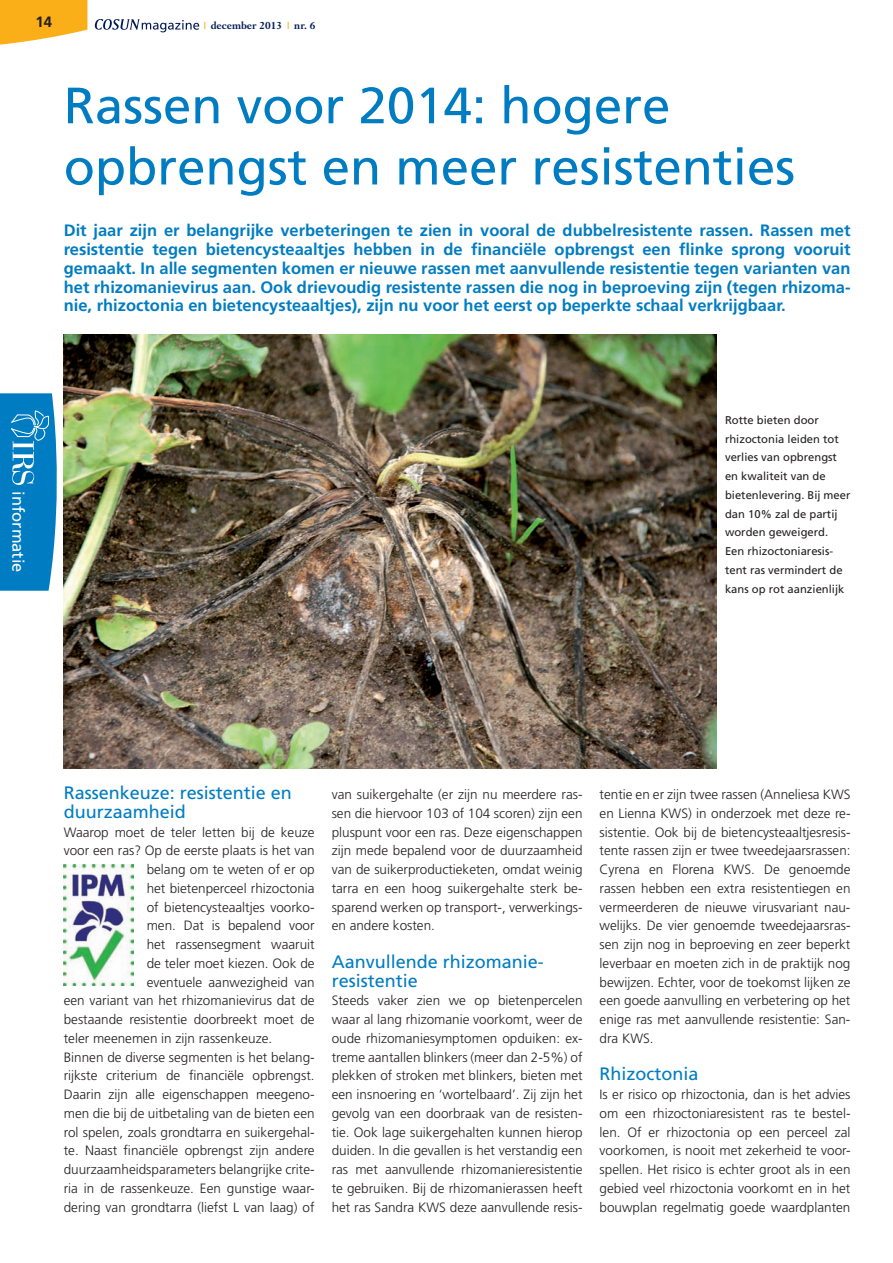
<style>
.page{position:relative;width:893px;height:1263px;background:#fff}
.page>*{position:absolute;margin:0;border:0;box-sizing:border-box;transform-origin:0 0}
.t1{font:51px/61.2px "Frutiger LT";color:#007cc2}
.t2{font:18px/18.8px "Frutiger LT";color:#007cc2}
.t3{font:700 16.5px/18.8px "Frutiger LT";color:#007cc2;text-align:justify}
.t4{font:16.5px "Frutiger LT Std";color:#fff}
.t5{font:700 15px "Frutiger LT";color:#231f20}
.t6{font:300 13.5px/18.8px "Frutiger LT";color:#231f20;text-align:justify}
.t7{font:11.25px/18.8px "Frutiger LT";color:#231f20}
.t8{font:700 10.2px "Janson Text LT";color:#001954}
.s1{color:#faaf18}
</style>
<div class="page">
<svg style="left:95px;top:19px;width:104px;height:13px"></svg>
<svg style="left:0;top:393px;width:57px;height:198px;background:#1888c7"></svg>
<img style="left:64px;top:335px;width:652px;height:434px">
<img style="left:64px;top:864px;width:70px;height:121px">
<svg style="left:0;top:0;width:87px;height:45px;background:#fabb3b"></svg>
<p class="t5" style="left:35px;top:13px;width:18px">14</p>
<p class="t8" style="left:202px;top:19px;width:115px"><span class="s1">|</span> december 2013 <span class="s1">|</span> nr. 6</p>
<h1 class="t1" style="left:64px;top:75px;width:733px">Rassen voor 2014: hogere opbrengst en meer resistenties</h1>
<p class="t3" style="left:64px;top:221px;width:788px">Dit jaar zijn er belangrijke verbeteringen te zien in vooral de dubbelresistente rassen. Rassen met resistentie tegen bietencysteaaltjes hebben in de financiële opbrengst een flinke sprong vooruit gemaakt. In alle segmenten komen er nieuwe rassen met aanvullende resistentie tegen varianten van het rhizomanievirus aan. Ook drievoudig resistente rassen die nog in beproeving zijn (tegen rhizoma&shy;nie, rhizoctonia en bietencysteaaltjes), zijn nu voor het eerst op beperkte schaal verkrijgbaar.</p>
<p class="t4" style="left:28px;top:491px;width:83px;rotate:90deg">informatie</p>
<p class="t7" style="left:725px;top:411px;width:127px">Rotte bieten door rhizoctonia leiden tot verlies van opbrengst en kwaliteit van de bietenlevering. Bij meer dan 10% zal de partij worden geweigerd.<br>Een rhizoctoniaresis&shy;tent ras vermindert de kans op rot aanzienlijk</p>
<h2 class="t2" style="left:64px;top:783px;width:230px">Rassenkeuze: resistentie en duurzaamheid</h2>
<p class="t6" style="left:64px;top:823px;width:252px">Waarop moet de teler letten bij de keuze</p>
<p class="t6" style="left:64px;top:841px;width:252px">voor een ras? Op de eerste plaats is het van</p>
<p class="t6" style="left:147px;top:860px;width:169px">belang om te weten of er op</p>
<p class="t6" style="left:147px;top:879px;width:169px">het bietenperceel rhizoctonia</p>
<p class="t6" style="left:147px;top:898px;width:169px">of bietencysteaaltjes voorko-</p>
<p class="t6" style="left:147px;top:916px;width:169px">men. Dat is bepalend voor</p>
<p class="t6" style="left:147px;top:935px;width:169px">het rassensegment waaruit</p>
<p class="t6" style="left:147px;top:954px;width:169px">de teler moet kiezen. Ook de</p>
<p class="t6" style="left:147px;top:973px;width:169px">eventuele aanwezigheid van</p>
<p class="t6" style="left:64px;top:991px;width:252px">een variant van het rhizomanievirus dat de</p>
<p class="t6" style="left:64px;top:1010px;width:252px">bestaande resistentie doorbreekt moet de</p>
<p class="t6" style="left:64px;top:1029px;width:210px">teler meenemen in zijn rassenkeuze.</p>
<p class="t6" style="left:64px;top:1048px;width:252px">Binnen de diverse segmenten is het belang-</p>
<p class="t6" style="left:64px;top:1066px;width:252px">rijkste criterium de financiële opbrengst.</p>
<p class="t6" style="left:64px;top:1085px;width:252px">Daarin zijn alle eigenschappen meegeno-</p>
<p class="t6" style="left:64px;top:1104px;width:252px">men die bij de uitbetaling van de bieten een</p>
<p class="t6" style="left:64px;top:1123px;width:252px">rol spelen, zoals grondtarra en suikergehal-</p>
<p class="t6" style="left:64px;top:1141px;width:252px">te. Naast financiële opbrengst zijn andere</p>
<p class="t6" style="left:64px;top:1160px;width:252px">duurzaamheidsparameters belangrijke crite-</p>
<p class="t6" style="left:64px;top:1179px;width:252px">ria in de rassenkeuze. Een gunstige waar-</p>
<p class="t6" style="left:64px;top:1198px;width:252px">dering van grondtarra (liefst L van laag) of</p>
<p class="t6" style="left:332px;top:785px;width:252px">van suikergehalte (er zijn nu meerdere ras&shy;sen die hiervoor 103 of 104 scoren) zijn een pluspunt voor een ras. Deze eigenschappen zijn mede bepalend voor de duurzaamheid van de suikerproductieketen, omdat weinig tarra en een hoog suikergehalte sterk be&shy;sparend werken op transport-, verwerkings&shy;en andere kosten.</p>
<h2 class="t2" style="left:332px;top:952px;width:214px">Aanvullende rhizomanie&shy;resistentie</h2>
<p class="t6" style="left:332px;top:991px;width:252px">Steeds vaker zien we op bietenpercelen waar al lang rhizomanie voorkomt, weer de oude rhizomaniesymptomen opduiken: ex&shy;treme aantallen blinkers (meer dan 2-5%) of plekken of stroken met blinkers, bieten met een insnoering en ‘wortelbaard’. Zij zijn het gevolg van een doorbraak van de resisten&shy;tie. Ook lage suikergehalten kunnen hierop duiden. In die gevallen is het verstandig een ras met aanvullende rhizomanieresistentie te gebruiken. Bij de rhizomanierassen heeft het ras Sandra KWS deze aanvullende resis-</p>
<p class="t6" style="left:599px;top:785px;width:252px">tentie en er zijn twee rassen (Anneliesa KWS en Lienna KWS) in onderzoek met deze re&shy;sistentie. Ook bij de bietencysteaaltjesresis&shy;tente rassen zijn er twee tweedejaarsrassen:<br>Cyrena en Florena KWS. De genoemde rassen hebben een extra resistentiegen en vermeerderen de nieuwe virusvariant nau&shy;welijks. De vier genoemde tweedejaarsras&shy;sen zijn nog in beproeving en zeer beperkt leverbaar en moeten zich in de praktijk nog bewijzen. Echter, voor de toekomst lijken ze een goede aanvulling en verbetering op het enige ras met aanvullende resistentie: San&shy;dra KWS.</p>
<h2 class="t2" style="left:599px;top:1065px;width:100px">Rhizoctonia</h2>
<p class="t6" style="left:599px;top:1085px;width:252px">Is er risico op rhizoctonia, dan is het advies om een rhizoctoniaresistent ras te bestel&shy;len. Of er rhizoctonia op een perceel zal voorkomen, is nooit met zekerheid te voor&shy;spellen. Het risico is echter groot als in een gebied veel rhizoctonia voorkomt en in het bouwplan regelmatig goede waardplanten</p>
</div>
